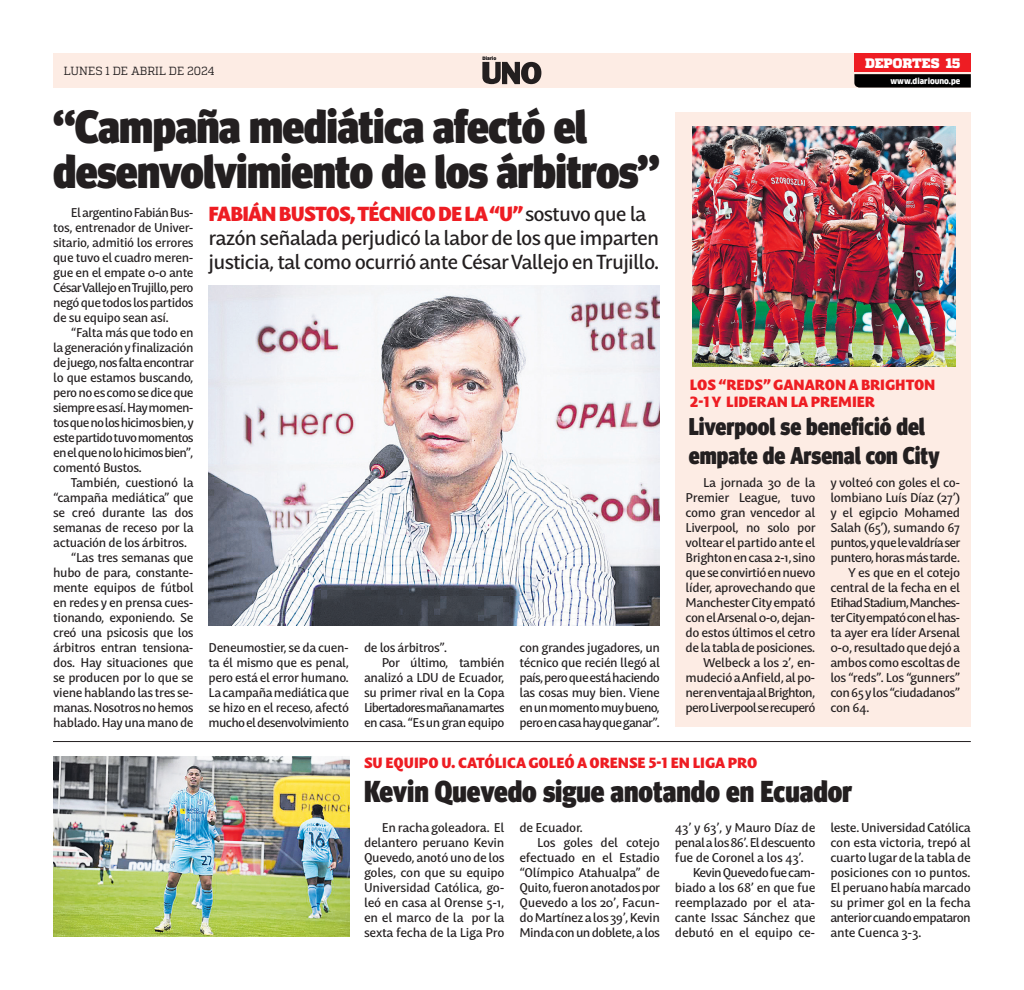
<style>
.page{position:relative;width:1024px;height:990px;background:#fff}
.page>*{position:absolute;margin:0;border:0;box-sizing:border-box;transform-origin:0 0}
.TITULAR{font:900 46.75px "Meta Head OT";letter-spacing:-.015em;color:#231f20;scale:.94 1}
.TITULAR_SECUNDARIO_G{font:900 30.38px "Meta Head OT";color:#231f20;scale:.9 1}
.TITULAR_SECUNDARIO_G-2{font:900 24.25px "Meta Head OT";color:#231f20;scale:.9 1}
.t1{font:500 20px/24px "Mastro Sans";letter-spacing:-.04em;color:#231f20}
.VOLADA_SECUNDARIA{font:900 14.5px/17.4px "Mastro Sans";color:#ee1d23}
.t2{font:900 13.75px "Quadon";color:#fff}
.TEXTO_NOTA{font:500 12.5px/15px "Mastro Sans";letter-spacing:-.04em;color:#231f20;text-align:justify}
.TEXTO_NOTA-2{font:500 12.5px "Mastro Sans";letter-spacing:-.02em;color:#231f20}
.t3{font:11.75px "Quadon";color:#231f20;scale:.95 1}
.t4{font:900 7.88px "Clan Pro";color:#fff;scale:.95 1}
.t5{font:900 4.62px "Clan Pro";letter-spacing:-.01em;color:#231f20}
.s1{font-weight:900;color:#ee1d23}
</style>
<div class="page">
<div style="left:53px;top:53px;width:918px;height:35px;background:#fdece4"></div>
<div style="left:854px;top:53px;width:117px;height:19px;background:#ee1d23"></div>
<svg style="left:854px;top:74px;width:117px;height:14px;background:#0c0b0b"></svg>
<svg style="left:482px;top:62px;width:59px;height:22px"></svg>
<div style="left:675px;top:112px;width:296px;height:615px;background:#fdece4"></div>
<img style="left:53px;top:757px;width:296px;height:180px">
<img style="left:692px;top:127px;width:264px;height:240px">
<img style="left:209px;top:285px;width:451px;height:340px">
<hr style="left:53px;top:741px;width:918px;height:1px;background:#231f20">
<p class="t3" style="left:64px;top:64px;width:160px">LUNES 1 DE ABRIL DE 2024</p>
<p class="t5" style="left:482px;top:56px;width:15px">Diario</p>
<p class="TITULAR" style="left:53px;top:98px;width:570px">“Campaña mediática afectó el</p>
<p class="TITULAR" style="left:53px;top:144px;width:647px">desenvolvimiento de los árbitros”</p>
<p class="TEXTO_NOTA" style="left:53px;top:204px;width:142px;text-indent:18px">El argentino Fabián Bus&shy;tos, entrenador de Univer&shy;sitario, admitió los errores que tuvo el cuadro meren&shy;gue en el empate 0-0 ante César Vallejo en Trujillo, pero negó que todos los partidos de su equipo sean así.</p>
<p class="TEXTO_NOTA" style="left:53px;top:324px;width:142px;text-indent:18px">“Falta más que todo en la generación y finalización de juego, nos falta encontrar lo que estamos buscando, pero no es como se dice que siempre es así. Hay momen&shy;tos que no los hicimos bien, y este partido tuvo momentos en el que no lo hicimos bien”, comentó Bustos.</p>
<p class="TEXTO_NOTA" style="left:53px;top:474px;width:142px;text-indent:18px">También, cuestionó la “campaña mediática” que se creó durante las dos semanas de receso por la actuación de los árbitros.</p>
<p class="TEXTO_NOTA" style="left:53px;top:549px;width:142px;text-indent:18px">“Las tres semanas que hubo de para, constante&shy;mente equipos de fútbol en redes y en prensa cues&shy;tionando, exponiendo. Se creó una psicosis que los árbitros entran tensiona&shy;dos. Hay situaciones que se producen por lo que se viene hablando las tres se&shy;manas. Nosotros no hemos hablado. Hay una mano de</p>
<p class="t1" style="left:209px;top:201px;width:452px"><span class="s1">FABIÁN BUSTOS, TÉCNICO DE LA “U”</span>sostuvo que la razón señalada perjudicó la labor de los que imparten justicia, tal como ocurrió ante César Vallejo en Trujillo.</p>
<p class="TEXTO_NOTA" style="left:209px;top:639px;width:142px">Deneumostier, se da cuen&shy;ta él mismo que es penal, pero está el error humano.<br>La campaña mediática que se hizo en el receso, afectó mucho el desenvolvimiento</p>
<p class="TEXTO_NOTA" style="left:364px;top:639px;width:85px">de los árbitros”.</p>
<p class="TEXTO_NOTA" style="left:519px;top:639px;width:142px">con grandes jugadores, un técnico que recién llegó al país, pero que está haciendo las cosas muy bien. Viene en un momento muy bueno, pero en casa hay que ganar”.</p>
<p class="TEXTO_NOTA" style="left:364px;top:654px;width:142px;text-indent:18px">Por último, también analizó a LDU de Ecuador, su primer rival en la Copa Libertadores mañana martes en casa. “Es un gran equipo</p>
<p class="t2" style="left:865px;top:55px;width:76px">DEPORTES</p>
<p class="t2" style="left:945px;top:55px;width:16px">15</p>
<p class="t4" style="left:890px;top:76px;width:75px">www.diariouno.pe</p>
<p class="VOLADA_SECUNDARIA" style="left:690px;top:375px;width:247px">LOS “REDS” GANARON A BRIGHTON<br>2-1 Y LIDERAN LA PREMIER</p>
<p class="TITULAR_SECUNDARIO_G-2" style="left:689px;top:412px;width:264px">Liverpool se benefició del</p>
<p class="TITULAR_SECUNDARIO_G-2" style="left:689px;top:441px;width:280px">empate de Arsenal con City</p>
<p class="TEXTO_NOTA" style="left:685px;top:474px;width:132px;text-indent:18px">La jornada 30 de la Premier League, tuvo como gran vencedor al Liverpool, no solo por voltear el partido ante el Brighton en casa 2-1, sino que se convirtió en nuevo líder, aprovechando que Manchester City empató con el Arsenal 0-0, dejan&shy;do estos últimos el cetro de la tabla de posiciones.</p>
<p class="TEXTO_NOTA" style="left:685px;top:654px;width:131px;text-indent:18px">Welbeck a los 2’, en&shy;mudeció a Anfield, al po&shy;ner en ventaja al Brighton, pero Liverpool se recuperó</p>
<p class="TEXTO_NOTA" style="left:830px;top:474px;width:132px">y volteó con goles el co&shy;lombiano Luís Díaz (27’) y el egipcio Mohamed Salah (65’), sumando 67 puntos, y que le valdría ser puntero, horas más tarde.</p>
<p class="TEXTO_NOTA" style="left:830px;top:564px;width:131px;text-indent:18px">Y es que en el cotejo central de la fecha en el Etihad Stadium, Manches&shy;ter City empató con el has&shy;ta ayer era líder Arsenal 0-0, resultado que dejó a ambos como escoltas de los “reds”. Los “gunners” con 65 y los “ciudadanos” con 64.</p>
<p class="VOLADA_SECUNDARIA" style="left:364px;top:753px;width:395px">SU EQUIPO U. CATÓLICA GOLEÓ A ORENSE 5-1 EN LIGA PRO</p>
<p class="TITULAR_SECUNDARIO_G" style="left:364px;top:773px;width:544px">Kevin Quevedo sigue anotando en Ecuador</p>
<p class="TEXTO_NOTA" style="left:364px;top:819px;width:142px;text-indent:18px">En racha goleadora. El delantero peruano Kevin Quevedo, anotó uno de los goles, con que su equipo Universidad Católica, go&shy;leó en casa al Orense 5-1, en el marco de la por la sexta fecha de la Liga Pro</p>
<p class="TEXTO_NOTA-2" style="left:519px;top:818px;width:65px">de Ecuador.</p>
<p class="TEXTO_NOTA" style="left:519px;top:834px;width:142px;text-indent:18px">Los goles del cotejo efectuado en el Estadio “Olímpico Atahualpa” de Quito, fueron anotados por Quevedo a los 20’, Facun&shy;do Martínez a los 39’, Kevin Minda con un doblete, a los</p>
<p class="TEXTO_NOTA" style="left:675px;top:819px;width:142px">43’ y 63’, y Mauro Díaz de penal a los 86’. El descuento fue de Coronel a los 43’.</p>
<p class="TEXTO_NOTA" style="left:675px;top:864px;width:142px;text-indent:18px">Kevin Quevedo fue cam&shy;biado a los 68’ en que fue reemplazado por el ata&shy;cante Issac Sánchez que debutó en el equipo ce-</p>
<p class="TEXTO_NOTA" style="left:830px;top:819px;width:142px">leste. Universidad Católica con esta victoria, trepó al cuarto lugar de la tabla de posiciones con 10 puntos.<br>El peruano había marcado su primer gol en la fecha anterior cuando empataron ante Cuenca 3-3.</p>
</div>
